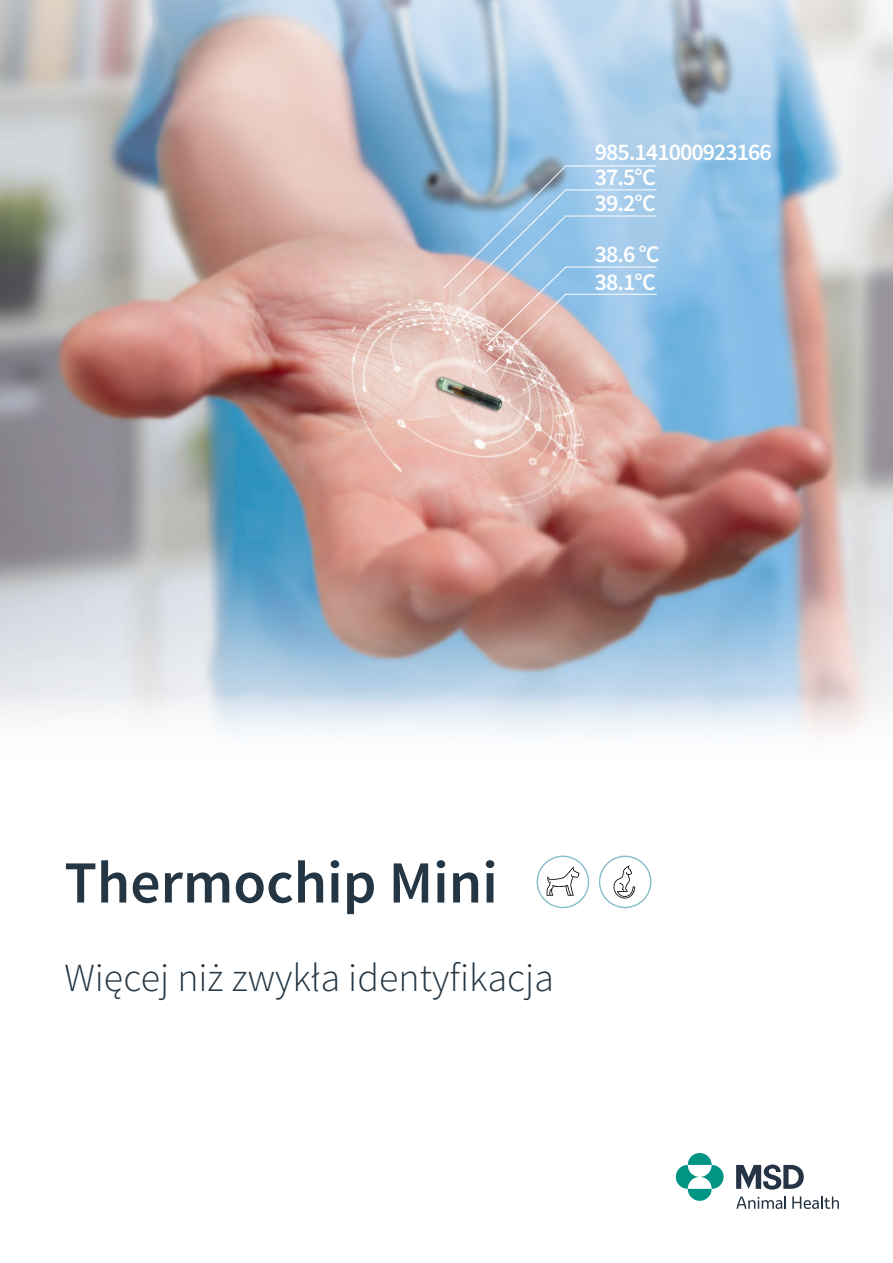
<style>
.page{position:relative;width:893px;height:1263px;background:#fff}
.page>*{position:absolute;margin:0;border:0;box-sizing:border-box;transform-origin:0 0}
.t1{font:600 59.85px "Source Sans Pro";color:#243644}
.t2{font:300 39.9px "Source Sans Pro";color:#243644}
.t3{font:600 24px/51px "Source Sans Pro";letter-spacing:-.04em;color:#fff}
</style>
<div class="page">
<img style="left:0;top:0;width:893px;height:734px">
<svg style="left:442px;top:165px;width:216px;height:208px;background:#b0c1d4"></svg>
<svg style="left:736px;top:1196px;width:50px;height:13px"></svg>
<svg style="left:792px;top:1196px;width:47px;height:13px"></svg>
<svg style="left:676px;top:1153px;width:48px;height:48px"></svg>
<svg style="left:736px;top:1164px;width:68px;height:26px"></svg>
<div style="left:537px;top:855px;width:52px;height:53px;border:1px solid #85bdc9;border-radius:50%"></div>
<svg style="left:546px;top:866px;width:33px;height:30px"></svg>
<div style="left:599px;top:855px;width:52px;height:53px;border:1px solid #85bdc9;border-radius:50%"></div>
<svg style="left:613px;top:865px;width:22px;height:33px"></svg>
<p class="t3" style="left:595px;top:127px;width:178px">985.141000923166<br>39.2°C<br>38.6 °C</p>
<p class="t3" style="left:595px;top:257px;width:62px">38.1°C</p>
<p class="t3" style="left:595px;top:153px;width:62px">37.5°C</p>
<h1 class="t1" style="left:64px;top:845px;width:435px">Thermochip Mini</h1>
<h2 class="t2" style="left:64px;top:953px;width:491px">Więcej niż zwykła identyfikacja</h2>
</div>
